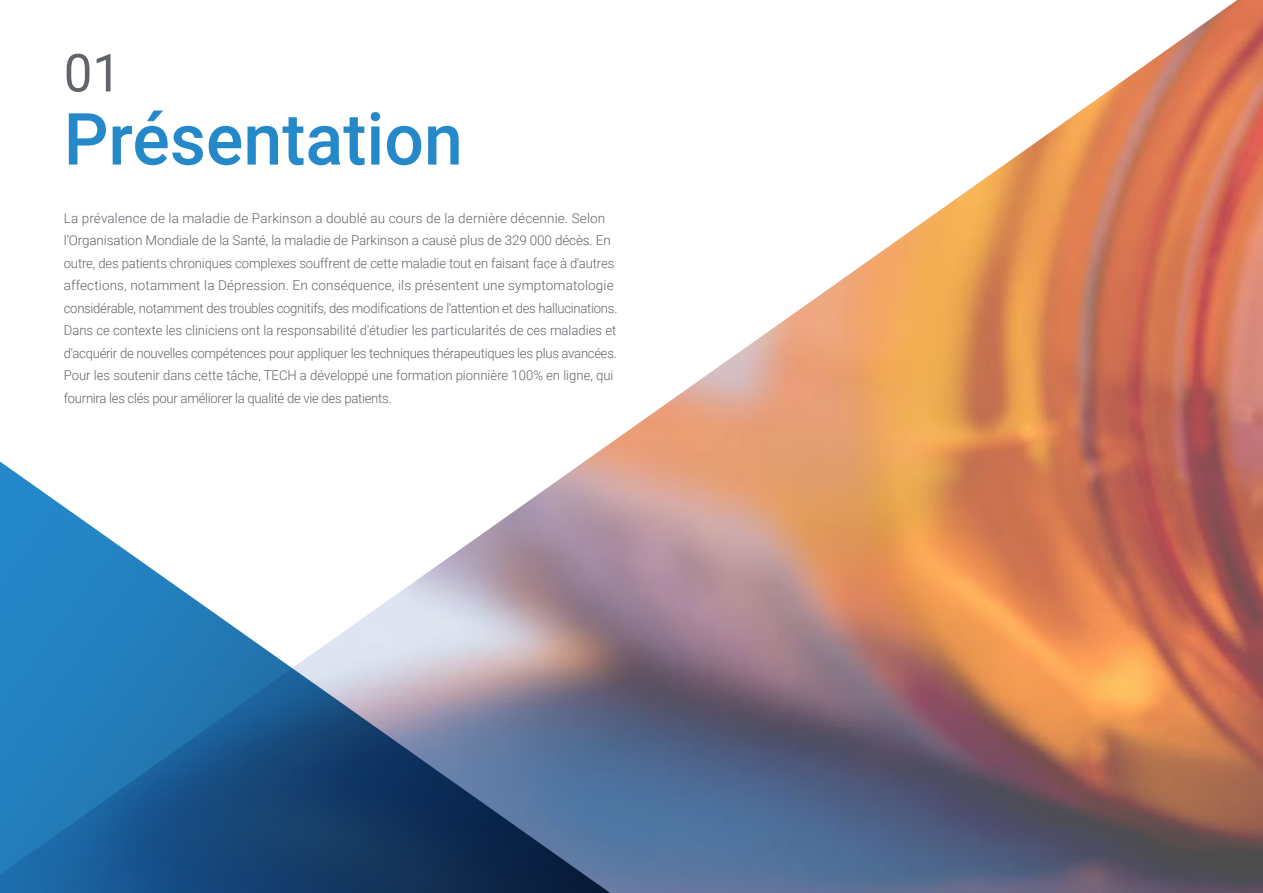
<style>
.page{position:relative;width:1263px;height:893px;background:#fff}
.page>*{position:absolute;margin:0;border:0;box-sizing:border-box;transform-origin:0 0}
.t1{font:500 72px "Roboto";color:#2488c9}
.t2{font:52.5px "Roboto";color:#61646a}
.t3{font:300 13.5px/22.5px "Roboto";letter-spacing:-.01em;color:#61646a}
</style>
<div class="page">
<img style="left:606px;top:0;width:657px;height:893px">
<svg style="left:0;top:446px;width:640px;height:447px"></svg>
<h2 class="t2" style="left:64px;top:36px;width:59px">01</h2>
<h1 class="t1" style="left:64px;top:89px;width:401px">Présentation</h1>
<p class="t3" style="left:64px;top:206px;width:555px">La prévalence de la maladie de Parkinson a doublé au cours de la dernière décennie. Selon l'Organisation Mondiale de la Santé, la maladie de Parkinson a causé plus de 329 000 décès. En outre, des patients chroniques complexes souffrent de cette maladie tout en faisant face à d'autres affections, notamment la Dépression. En conséquence, ils présentent une symptomatologie considérable, notamment des troubles cognitifs, des modifications de l'attention et des hallucinations.<br>Dans ce contexte les cliniciens ont la responsabilité d'étudier les particularités de ces maladies et d'acquérir de nouvelles compétences pour appliquer les techniques thérapeutiques les plus avancées.<br>Pour les soutenir dans cette tâche, TECH a développé une formation pionnière 100% en ligne, qui fournira les clés pour améliorer la qualité de vie des patients.</p>
</div>
